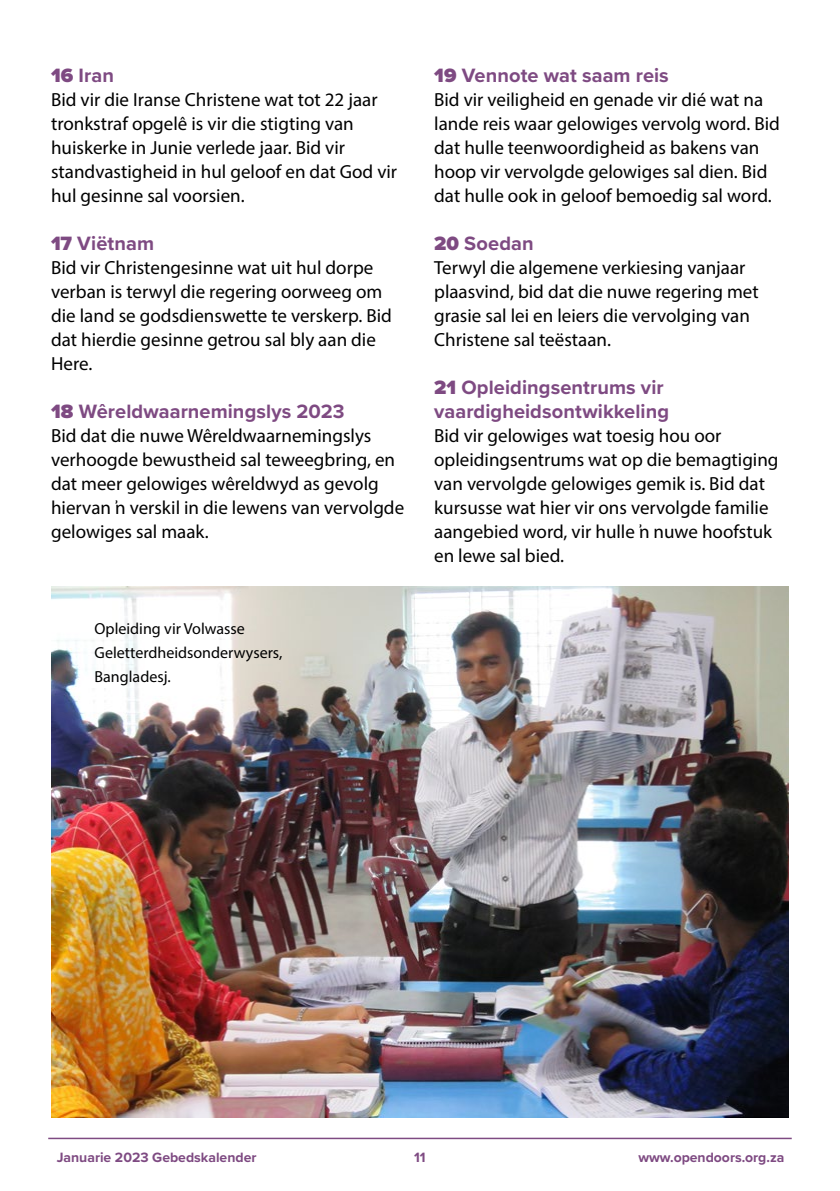
<style>
.page{position:relative;width:840px;height:1191px;background:#fff}
.page>*{position:absolute;margin:0;border:0;box-sizing:border-box;transform-origin:0 0}
.t1{font:700 20px/24px "Proxima Nova";letter-spacing:.005em;color:#7e4a82}
.t2{font:19px/24px "Myriad Pro";color:#000}
.t3{font:16px/24px "Myriad Pro";color:#000}
.t4{font:700 14px "Proxima Nova";color:#7e4a82}
.s1{font-weight:900}
</style>
<div class="page">
<hr style="left:48px;top:1137px;width:743px;height:2px;background:#7e4a82">
<img style="left:51px;top:586px;width:737px;height:531px">
<p class="t1" style="left:51px;top:63px;width:64px"><span class="s1">16</span> Iran</p>
<p class="t2" style="left:51px;top:87px;width:347px">Bid vir die Iranse Christene wat tot 22 jaar tronkstraf opgelê is vir die stigting van huiskerke in Junie verlede jaar. Bid vir standvastigheid in hul geloof en dat God vir hul gesinne sal voorsien.</p>
<p class="t1" style="left:51px;top:231px;width:104px"><span class="s1">17</span> Viëtnam</p>
<p class="t2" style="left:51px;top:255px;width:342px">Bid vir Christengesinne wat uit hul dorpe verban is terwyl die regering oorweeg om die land se godsdienswette te verskerp. Bid dat hierdie gesinne getrou sal bly aan die Here.</p>
<p class="t1" style="left:51px;top:399px;width:295px"><span class="s1">18</span> Wêreldwaarnemingslys 2023</p>
<p class="t2" style="left:51px;top:423px;width:354px">Bid dat die nuwe Wêreldwaarnemingslys verhoogde bewustheid sal teweegbring, en dat meer gelowiges wêreldwyd as gevolg hiervan ŉ verskil in die lewens van vervolgde gelowiges sal maak.</p>
<p class="t3" style="left:94px;top:616px;width:189px">Opleiding vir Volwasse<br>Geletterdheidsonderwysers,<br>Bangladesj.</p>
<p class="t1" style="left:434px;top:63px;width:236px"><span class="s1">19</span> Vennote wat saam reis</p>
<p class="t2" style="left:434px;top:87px;width:347px">Bid vir veiligheid en genade vir dié wat na lande reis waar gelowiges vervolg word. Bid dat hulle teenwoordigheid as bakens van hoop vir vervolgde gelowiges sal dien. Bid dat hulle ook in geloof bemoedig sal word.</p>
<p class="t1" style="left:434px;top:231px;width:101px"><span class="s1">20</span> Soedan</p>
<p class="t2" style="left:434px;top:255px;width:326px">Terwyl die algemene verkiesing vanjaar plaasvind, bid dat die nuwe regering met grasie sal lei en leiers die vervolging van Christene sal teëstaan.</p>
<p class="t1" style="left:434px;top:375px;width:236px"><span class="s1">21</span> Opleidingsentrums vir vaardigheidsontwikkeling</p>
<p class="t2" style="left:434px;top:423px;width:345px">Bid vir gelowiges wat toesig hou oor opleidingsentrums wat op die bemagtiging van vervolgde gelowiges gemik is. Bid dat kursusse wat hier vir ons vervolgde familie aangebied word, vir hulle ŉ nuwe hoofstuk en lewe sal bied.</p>
<p class="t4" style="left:57px;top:1147px;width:201px">Januarie 2023 Gebedskalender</p>
<p class="t4" style="left:414px;top:1147px;width:13px">11</p>
<p class="t4" style="left:638px;top:1147px;width:147px">www.opendoors.org.za</p>
</div>
